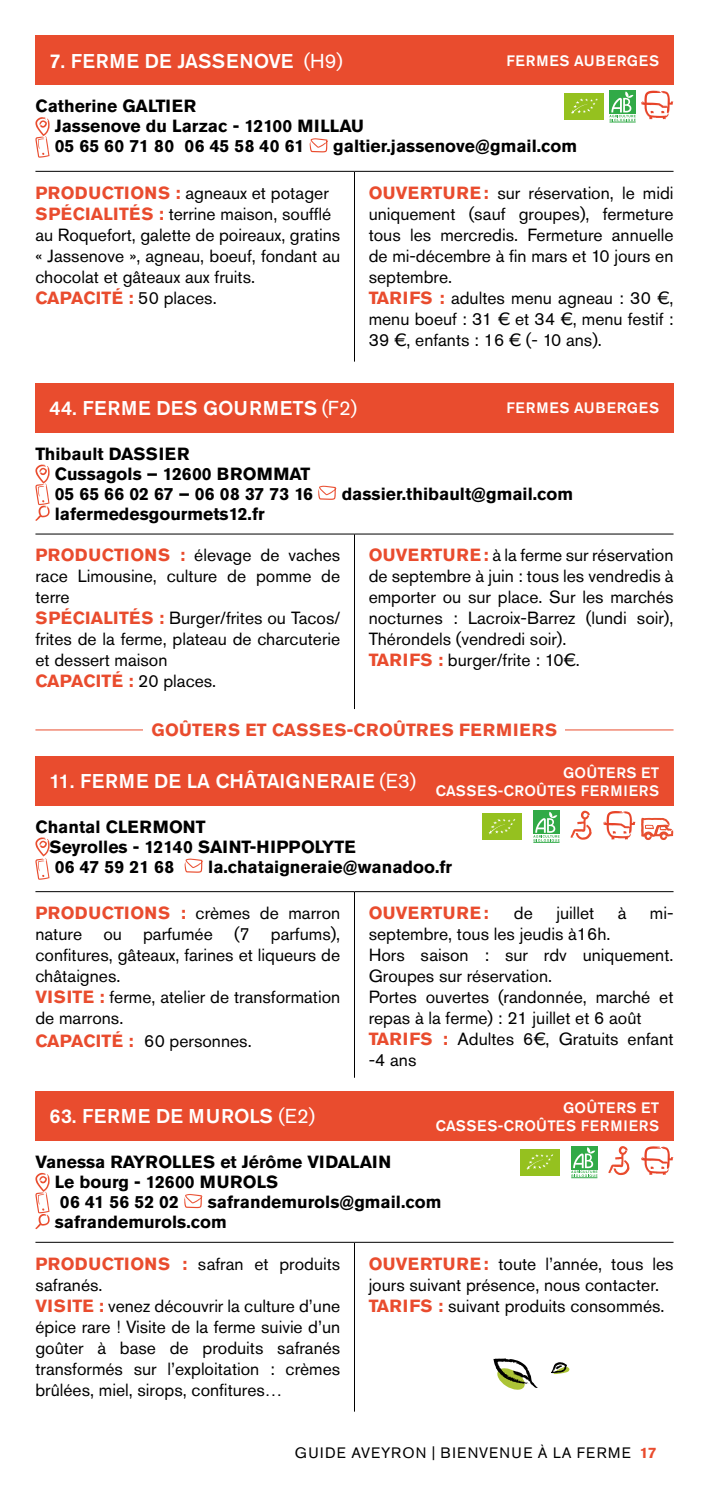
<style>
.page{position:relative;width:709px;height:1489px;background:#fff}
.page>*{position:absolute;margin:0;border:0;box-sizing:border-box;transform-origin:0 0}
.t1{font:500 19.75px "Akzidenz Grotesk Std";letter-spacing:.02em;color:#fff}
.t2{font:500 19.75px "Akzidenz Grotesk Std";color:#fff}
.t3{font:17.5px/21px "Akzidenz Grotesk Std";color:#000}
.t4{font:700 17.5px/20px "Akzidenz Grotesk Std";color:#000}
.t5{font:700 17.5px "Akzidenz Grotesk Std";letter-spacing:.035em;color:#e94c2e}
.t6{font:700 17.5px "Akzidenz Grotesk Std";letter-spacing:.015em;color:#e94c2e}
.t7{font:500 15px/18px "Akzidenz Grotesk Std";letter-spacing:.035em;color:#fff;text-align:right}
.t8{font:15px "Akzidenz Grotesk Std";letter-spacing:.095em;color:#000}
.t9{font:500 15px "Akzidenz Grotesk Std";letter-spacing:.055em;color:#fff}
.s1{font-weight:400;font-size:20px}
.s2{font-weight:700;color:#e94c2e}
</style>
<div class="page">
<svg style="left:551px;top:1362px;width:19px;height:11px"></svg>
<svg style="left:493px;top:1358px;width:45px;height:32px"></svg>
<hr style="left:35px;top:729px;width:638px;height:1px;background:#e94c2e">
<div style="left:144px;top:722px;width:421px;height:13px;background:#fff"></div>
<div style="left:35px;top:755px;width:638px;height:50px;background:#e94c2e"></div>
<hr style="left:35px;top:891px;width:319px;height:1px;background:#000">
<hr style="left:354px;top:891px;width:319px;height:1px;background:#000">
<hr style="left:354px;top:891px;width:1px;height:186px;background:#000">
<svg style="left:35px;top:837px;width:15px;height:42px"></svg>
<svg style="left:184px;top:858px;width:19px;height:14px"></svg>
<svg style="left:641px;top:817px;width:32px;height:23px"></svg>
<svg style="left:603px;top:811px;width:32px;height:28px"></svg>
<svg style="left:570px;top:810px;width:21px;height:29px"></svg>
<div style="left:533px;top:810px;width:26px;height:24px;background:#31aa47"></div>
<svg style="left:533px;top:811px;width:26px;height:31px"></svg>
<div style="left:482px;top:813px;width:39px;height:26px;background:#95c11f"></div>
<svg style="left:488px;top:819px;width:27px;height:15px"></svg>
<div style="left:35px;top:1091px;width:638px;height:49px;background:#e94c2e"></div>
<hr style="left:35px;top:1241px;width:319px;height:1px;background:#000">
<hr style="left:354px;top:1241px;width:319px;height:1px;background:#000">
<hr style="left:354px;top:1242px;width:1px;height:169px;background:#000">
<svg style="left:184px;top:1194px;width:19px;height:13px"></svg>
<svg style="left:35px;top:1172px;width:15px;height:57px"></svg>
<svg style="left:641px;top:1146px;width:32px;height:28px"></svg>
<svg style="left:608px;top:1146px;width:21px;height:28px"></svg>
<div style="left:571px;top:1145px;width:26px;height:24px;background:#31aa47"></div>
<svg style="left:571px;top:1147px;width:26px;height:31px"></svg>
<div style="left:520px;top:1148px;width:39px;height:26px;background:#95c11f"></div>
<svg style="left:526px;top:1154px;width:27px;height:15px"></svg>
<div style="left:35px;top:35px;width:638px;height:50px;background:#e94c2e"></div>
<hr style="left:35px;top:171px;width:319px;height:1px;background:#000">
<hr style="left:354px;top:171px;width:319px;height:1px;background:#000">
<hr style="left:354px;top:172px;width:1px;height:189px;background:#000">
<svg style="left:35px;top:117px;width:15px;height:41px"></svg>
<svg style="left:309px;top:138px;width:19px;height:14px"></svg>
<div style="left:609px;top:90px;width:26px;height:24px;background:#31aa47"></div>
<svg style="left:609px;top:91px;width:26px;height:32px"></svg>
<div style="left:564px;top:93px;width:39px;height:26px;background:#95c11f"></div>
<svg style="left:571px;top:98px;width:27px;height:16px"></svg>
<svg style="left:641px;top:91px;width:32px;height:28px"></svg>
<div style="left:35px;top:383px;width:638px;height:49px;background:#e94c2e"></div>
<hr style="left:35px;top:533px;width:319px;height:1px;background:#000">
<hr style="left:354px;top:533px;width:319px;height:1px;background:#000">
<hr style="left:354px;top:534px;width:1px;height:175px;background:#000">
<svg style="left:318px;top:485px;width:18px;height:15px"></svg>
<svg style="left:35px;top:464px;width:15px;height:57px"></svg>
<p class="t1" style="left:50px;top:49px;width:295px">7. FERME DE JASSENOVE <span class="s1">(H9)</span></p>
<p class="t4" style="left:55px;top:96px;width:310px;text-indent:-19px">Catherine GALTIER<br>Jassenove du Larzac - 12100 MILLAU<br>05 65 60 71 80 06 45 58 40 61</p>
<p class="t9" style="left:506px;top:51px;width:154px">FERMES AUBERGES</p>
<p class="t4" style="left:333px;top:136px;width:245px">galtier.jassenove@gmail.com</p>
<p class="t3" style="left:35px;top:182px;width:306px"><span class="s2">PRODUCTIONS :</span> agneaux et potager <span class="s2">SPÉCIALITÉS :</span> terrine maison, soufflé au Roquefort, galette de poireaux, gratins « Jassenove », agneau, boeuf, fondant au chocolat et gâteaux aux fruits.<br><span class="s2">CAPACITÉ :</span> 50 places.</p>
<p class="t3" style="left:369px;top:182px;width:306px"><span class="s2">OUVERTURE:</span> sur réservation, le midi uniquement (sauf groupes), fermeture tous les mercredis. Fermeture annuelle de mi-décembre à fin mars et 10 jours en septembre.<br><span class="s2">TARIFS :</span> adultes menu agneau : 30 €, menu boeuf : 31 € et 34 €, menu festif :<br>39 €, enfants : 16 € (- 10 ans).</p>
<p class="t1" style="left:50px;top:396px;width:309px">44. FERME DES GOURMETS <span class="s1">(F2)</span></p>
<p class="t4" style="left:55px;top:443px;width:260px;text-indent:-19px">Thibault DASSIER<br>Cussagols – 12600 BROMMAT<br>05 65 66 02 67 – 06 08 37 73 16</p>
<p class="t9" style="left:506px;top:399px;width:154px">FERMES AUBERGES</p>
<p class="t4" style="left:342px;top:483px;width:233px">dassier.thibault@gmail.com</p>
<p class="t4" style="left:55px;top:503px;width:211px">lafermedesgourmets12.fr</p>
<p class="t3" style="left:35px;top:544px;width:306px"><span class="s2">PRODUCTIONS :</span> élevage de vaches race Limousine, culture de pomme de terre<br><span class="s2">SPÉCIALITÉS :</span> Burger/frites ou Tacos/ frites de la ferme, plateau de charcuterie et dessert maison<br><span class="s2">CAPACITÉ :</span> 20 places.</p>
<p class="t3" style="left:369px;top:544px;width:306px"><span class="s2">OUVERTURE:</span> à la ferme sur réservation de septembre à juin : tous les vendredis à emporter ou sur place. Sur les marchés nocturnes : Lacroix-Barrez (lundi soir), Thérondels (vendredi soir).<br><span class="s2">TARIFS :</span> burger/frite : 10€.</p>
<p class="t5" style="left:151px;top:719px;width:407px">GOÛTERS ET CASSES-CROÛTRES FERMIERS</p>
<p class="t2" style="left:50px;top:769px;width:368px">11. FERME DE LA CHÂTAIGNERAIE <span class="s1">(E3)</span></p>
<p class="t4" style="left:50px;top:816px;width:307px;text-indent:-14px">Chantal CLERMONT<br>Seyrolles - 12140 SAINT-HIPPOLYTE<br>06 47 59 21 68</p>
<p class="t7" style="left:436px;top:763px;width:225px">GOÛTERS ET<br>CASSES-CROÛTES FERMIERS</p>
<p class="t4" style="left:208px;top:856px;width:245px">la.chataigneraie@wanadoo.fr</p>
<p class="t3" style="left:35px;top:902px;width:306px"><span class="s2">PRODUCTIONS :</span> crèmes de marron nature ou parfumée (7 parfums), confitures, gâteaux, farines et liqueurs de châtaignes.<br><span class="s2">VISITE :</span> ferme, atelier de transformation de marrons.<br><span class="s2">CAPACITÉ :</span> 60 personnes.</p>
<p class="t6" style="left:369px;top:902px;width:121px">OUVERTURE:</p>
<p class="t3" style="left:514px;top:902px;width:20px">de</p>
<p class="t3" style="left:556px;top:902px;width:39px">juillet</p>
<p class="t3" style="left:617px;top:902px;width:10px">à</p>
<p class="t3" style="left:650px;top:902px;width:25px">mi-</p>
<p class="t3" style="left:369px;top:923px;width:306px">septembre, tous les jeudis à16h.<br>Hors saison : sur rdv uniquement.<br>Groupes sur réservation.<br>Portes ouvertes (randonnée, marché et repas à la ferme) : 21 juillet et 6 août<br><span class="s2">TARIFS :</span> Adultes 6€, Gratuits enfant -4 ans</p>
<p class="t7" style="left:436px;top:1098px;width:225px">GOÛTERS ET<br>CASSES-CROÛTES FERMIERS</p>
<p class="t1" style="left:50px;top:1104px;width:267px">63. FERME DE MUROLS <span class="s1">(E2)</span></p>
<p class="t4" style="left:55px;top:1151px;width:338px;text-indent:-19px">Vanessa RAYROLLES et Jérôme VIDALAIN<br>Le bourg - 12600 MUROLS<br>06 41 56 52 02</p>
<p class="t4" style="left:55px;top:1191px;width:388px;text-indent:153px">safrandemurols@gmail.com safrandemurols.com</p>
<p class="t3" style="left:35px;top:1252px;width:306px"><span class="s2">PRODUCTIONS :</span> safran et produits safranés.<br><span class="s2">VISITE :</span> venez découvrir la culture d’une épice rare ! Visite de la ferme suivie d’un goûter à base de produits safranés transformés sur l’exploitation : crèmes brûlées, miel, sirops, confitures…</p>
<p class="t3" style="left:369px;top:1252px;width:306px"><span class="s2">OUVERTURE:</span> toute l’année, tous les jours suivant présence, nous contacter.<br><span class="s2">TARIFS :</span> suivant produits consommés.</p>
<p class="t8" style="left:295px;top:1443px;width:363px">GUIDE AVEYRON | BIENVENUE À LA FERME <span class="s2">17</span></p>
</div>
